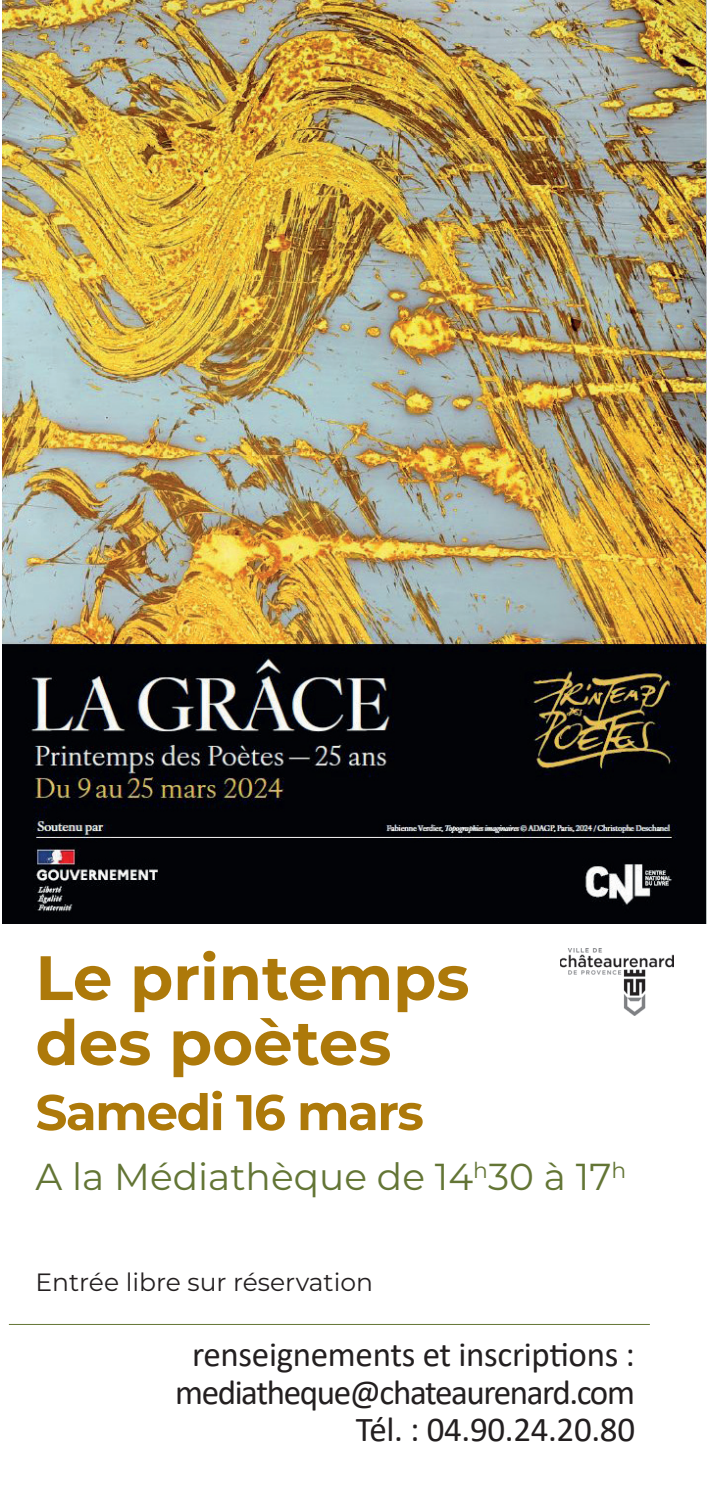
<style>
.page{position:relative;width:709px;height:1489px;background:#fff}
.page>*{position:absolute;margin:0;border:0;box-sizing:border-box;transform-origin:0 0}
.t1{font:700 62.5px/65px "Montserrat";color:#ad790a}
.t2{font:700 50px "Montserrat";letter-spacing:-.03em;color:#ad790a}
.t3{font:37.5px "Montserrat";color:#637535}
.t4{font:35px/37.5px "Calibri";letter-spacing:-.015em;color:#231f20;text-align:right}
.t5{font:25px "Montserrat";color:#231f20}
</style>
<div class="page">
<img style="left:3px;top:0;width:703px;height:923px">
<hr style="left:9px;top:1323px;width:641px;height:1px;background:#637535">
<img style="left:560px;top:948px;width:113px;height:67px">
<h1 class="t1" style="left:35px;top:942px;width:435px">Le printemps des poètes</h1>
<h2 class="t2" style="left:35px;top:1076px;width:390px">Samedi 16 mars</h2>
<p class="t3" style="left:35px;top:1150px;width:592px">A la Médiathèque de 14<sup>h</sup>30 à 17<sup>h</sup></p>
<p class="t5" style="left:35px;top:1264px;width:339px">Entrée libre sur réservation</p>
<p class="t4" style="left:175px;top:1334px;width:461px">renseignements et inscriptions : mediatheque@chateaurenard.com<br>Tél. : 04.90.24.20.80</p>
</div>
